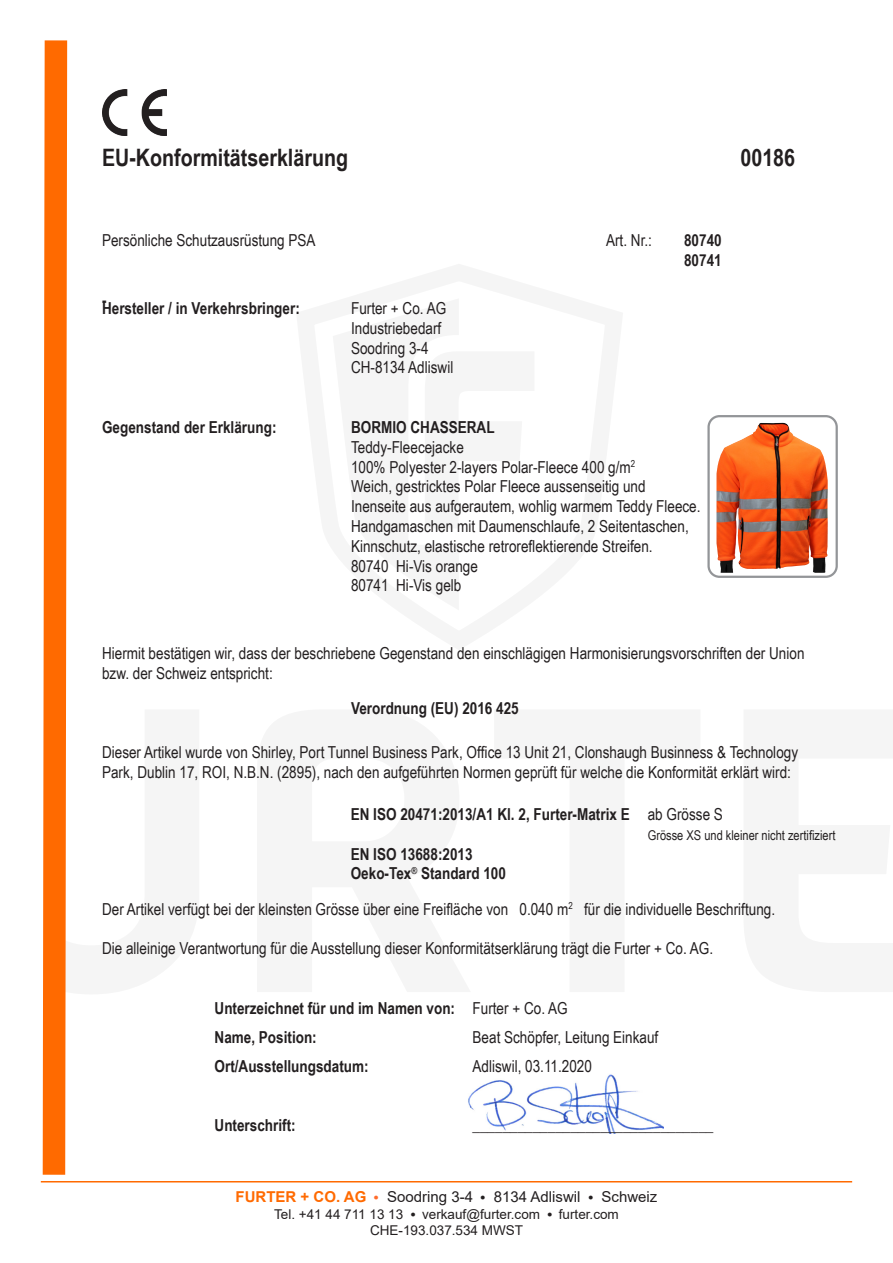
<style>
.page{position:relative;width:893px;height:1263px;background:#fff}
.page>*{position:absolute;margin:0;border:0;box-sizing:border-box;transform-origin:0 0}
.t1{font:700 24px "Arial Narrow";color:#231f20}
.t2{font:16.5px/19.8px "Arial Narrow";color:#231f20}
.t3{font:700 16.5px/28.8px "Arial Narrow";color:#231f20}
.t4{font:15px "Arial";color:#231f20}
.t5{font:700 15px "Arial";color:#ff6a00}
.t6{font:13.5px "Arial";color:#231f20}
.t7{font:13.5px "Arial Narrow";color:#231f20}
.s1{font-weight:400}
</style>
<div class="page">
<svg style="left:40px;top:40px;width:38px;height:1143px"></svg>
<hr style="left:41px;top:1181px;width:811px;height:1px;background:#ff6a00">
<img style="left:468px;top:1074px;width:195px;height:59px">
<img style="left:709px;top:416px;width:128px;height:161px;border-radius:11px">
<div style="left:707px;top:415px;width:131px;height:163px;border:2px solid #939598;border-radius:11px"></div>
<img style="left:102px;top:89px;width:65px;height:47px">
<img style="left:741px;top:423px;width:40px;height:17px">
<h1 class="t1" style="left:102px;top:139px;width:248px">EU-Konformitätserklärung</h1>
<p class="t1" style="left:740px;top:139px;width:56px">00186</p>
<p class="t2" style="left:102px;top:230px;width:215px">Persönliche Schutzausrüstung PSA</p>
<p class="t2" style="left:606px;top:230px;width:47px">Art. Nr.:</p>
<p class="t3" style="left:102px;top:284px;width:6px">-</p>
<p class="t3" style="left:102px;top:293px;width:199px">Hersteller / in Verkehrsbringer:</p>
<p class="t2" style="left:351px;top:298px;width:104px">Furter + Co. AG<br>Industriebedarf<br>Soodring 3-4<br>CH-8134 Adliswil</p>
<p class="t3" style="left:684px;top:225px;width:39px">80740</p>
<p class="t3" style="left:684px;top:245px;width:39px">80741</p>
<p class="t3" style="left:102px;top:412px;width:176px">Gegenstand der Erklärung:</p>
<p class="t3" style="left:351px;top:412px;width:145px">BORMIO CHASSERAL</p>
<p class="t2" style="left:351px;top:436px;width:114px">Teddy-Fleecejacke</p>
<p class="t2" style="left:351px;top:456px;width:286px">100% Polyester 2-layers Polar-Fleece 400 g/m<sup>2</sup></p>
<p class="t2" style="left:351px;top:476px;width:296px">Weich, gestricktes Polar Fleece aussenseitig und</p>
<p class="t2" style="left:351px;top:496px;width:351px">Inenseite aus aufgerautem, wohlig warmem Teddy Fleece.</p>
<p class="t2" style="left:351px;top:516px;width:339px">Handgamaschen mit Daumenschlaufe, 2 Seitentaschen,</p>
<p class="t2" style="left:351px;top:535px;width:303px">Kinnschutz, elastische retroreflektierende Streifen.</p>
<p class="t2" style="left:351px;top:555px;width:128px">80740 Hi-Vis orange</p>
<p class="t2" style="left:351px;top:575px;width:112px">80741 Hi-Vis gelb</p>
<p class="t2" style="left:102px;top:643px;width:704px">Hiermit bestätigen wir, dass der beschriebene Gegenstand den einschlägigen Harmonisierungsvorschriften der Union bzw. der Schweiz entspricht:</p>
<p class="t3" style="left:351px;top:693px;width:169px">Verordnung (EU) 2016 425</p>
<p class="t2" style="left:102px;top:742px;width:698px">Dieser Artikel wurde von Shirley, Port Tunnel Business Park, Office 13 Unit 21, Clonshaugh Businness &amp; Technology<br>Park, Dublin 17, ROI, N.B.N. (2895), nach den aufgeführten Normen geprüft für welche die Konformität erklärt wird:</p>
<p class="t3" style="left:351px;top:799px;width:374px">EN ISO 20471:2013/A1 Kl. 2, Furter-Matrix E <span class="s1">ab Grösse S</span></p>
<p class="t7" style="left:648px;top:825px;width:189px">Grösse XS und kleiner nicht zertifiziert</p>
<p class="t3" style="left:351px;top:838px;width:123px">EN ISO 13688:2013</p>
<p class="t3" style="left:351px;top:858px;width:157px">Oeko-Tex<sup>®</sup> Standard 100</p>
<p class="t2" style="left:102px;top:898px;width:675px">Der Artikel verfügt bei der kleinsten Grösse über eine Freifläche von 0.040 m<sup>2</sup> für die individuelle Beschriftung.</p>
<p class="t2" style="left:102px;top:938px;width:613px">Die alleinige Verantwortung für die Ausstellung dieser Konformitätserklärung trägt die Furter + Co. AG.</p>
<p class="t3" style="left:215px;top:993px;width:355px">Unterzeichnet für und im Namen von: <span class="s1">Furter + Co. AG<br></span>Name, Position:</p>
<p class="t2" style="left:473px;top:1026px;width:187px">Beat Schöpfer, Leitung Einkauf</p>
<p class="t3" style="left:215px;top:1050px;width:156px">Ort/Ausstellungsdatum:</p>
<p class="t2" style="left:473px;top:1055px;width:121px">Adliswil, 03.11.2020</p>
<p class="t3" style="left:215px;top:1110px;width:83px">Unterschrift:</p>
<p class="t2" style="left:473px;top:1114px;width:242px">________________________________</p>
<p class="t5" style="left:236px;top:1186px;width:132px">FURTER + CO. AG</p>
<p class="t4" style="left:387px;top:1187px;width:87px">Soodring 3-4</p>
<p class="t4" style="left:494px;top:1187px;width:88px">8134 Adliswil</p>
<p class="t4" style="left:601px;top:1187px;width:57px">Schweiz</p>
<p class="t6" style="left:274px;top:1205px;width:131px">Tel. +41 44 711 13 13</p>
<p class="t6" style="left:422px;top:1205px;width:119px">verkauf@furter.com</p>
<p class="t6" style="left:559px;top:1205px;width:62px">furter.com</p>
<p class="t6" style="left:370px;top:1221px;width:155px">CHE-193.037.534 MWST</p>
</div>
